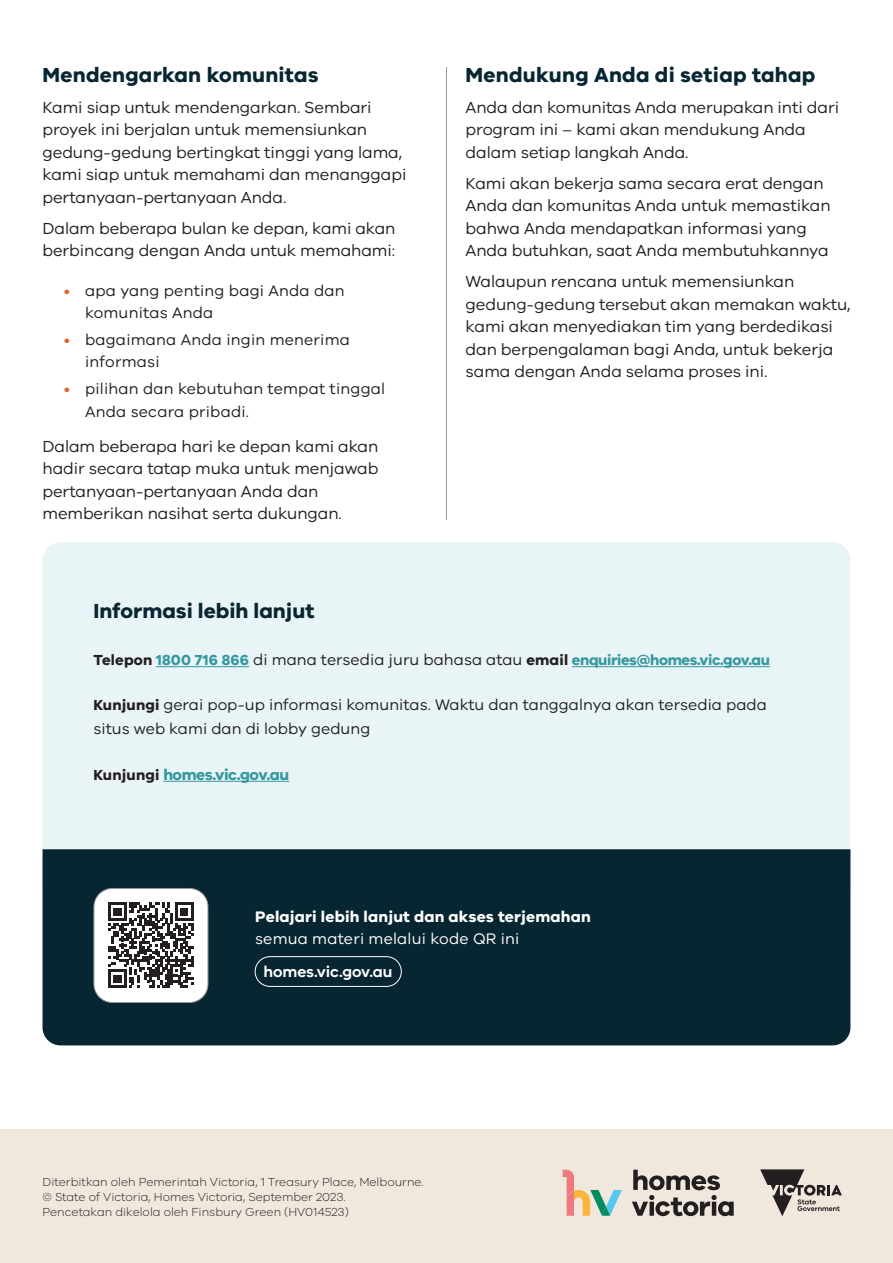
<style>
.page{position:relative;width:893px;height:1263px;background:#fff}
.page>*{position:absolute;margin:0;border:0;box-sizing:border-box;transform-origin:0 0}
.Body{font:700 21px "VIC";letter-spacing:.01em;color:#072631}
.Sub_header{font:700 21px "VIC";color:#072631}
.Body-2{font:16.5px/22.5px "VIC";letter-spacing:-.005em;color:#231f20}
.Body-3{font:15.75px/22.5px "VIC";letter-spacing:.015em;color:#231f20}
.Body-4{font:700 15.75px/22.5px "VIC";letter-spacing:.01em;color:#fff}
.Body-5{font:700 15.75px "VIC";letter-spacing:-.03em;color:#3598a0}
.Weblink{font:600 15.75px "VIC";letter-spacing:-.01em;color:#fff}
.Body-6{font:700 15px "VIC";letter-spacing:-.03em;color:#3598a0}
.HV_body_text{font:300 12px/15px "VIC";color:#231f20}
.s1{color:#de6326}
.s2{color:#231f20}
.s3{font-weight:400;font-size:15.75px;color:#231f20}
.s4{font-weight:700;font-size:15px}
.s5{font-size:15px;color:#231f20}
.s6{font-weight:400}
</style>
<div class="page">
<div style="left:0;top:1130px;width:893px;height:133px;background:#f0e7dd"></div>
<svg style="left:760px;top:1169px;width:82px;height:47px"></svg>
<svg style="left:632px;top:1170px;width:102px;height:46px"></svg>
<svg style="left:563px;top:1170px;width:59px;height:46px"></svg>
<hr style="left:446px;top:67px;width:1px;height:453px;background:#939598">
<div style="left:43px;top:542px;width:807px;height:362px;background:#e9f4f6;border-radius:18px"></div>
<hr style="left:156px;top:666px;width:93px;height:1px;background:#3598a0">
<hr style="left:572px;top:666px;width:198px;height:1px;background:#3598a0">
<hr style="left:163px;top:781px;width:126px;height:1px;background:#3598a0">
<div style="left:43px;top:849px;width:807px;height:196px;background:#072631"></div>
<div style="left:94px;top:888px;width:114px;height:114px;background:#fff;border-radius:18px"></div>
<svg style="left:108px;top:903px;width:85px;height:84px"></svg>
<div style="left:94px;top:888px;width:114px;height:115px;border:1px solid #939598;border-radius:18px"></div>
<div style="left:255px;top:956px;width:147px;height:31px;border:1px solid #fff;border-radius:15px"></div>
<p class="Body" style="left:43px;top:62px;width:278px">Mendengarkan komunitas</p>
<p class="Body-2" style="left:43px;top:95px;width:365px">Kami siap untuk mendengarkan. Sembari proyek ini berjalan untuk memensiunkan gedung-gedung bertingkat tinggi yang lama, kami siap untuk memahami dan menanggapi pertanyaan-pertanyaan Anda.</p>
<p class="Body-2" style="left:43px;top:216px;width:355px">Dalam beberapa bulan ke depan, kami akan berbincang dengan Anda untuk memahami:</p>
<p class="Body-3" style="left:85px;top:279px;width:261px;text-indent:-21px"><span class="s1">•</span> apa yang penting bagi Anda dan komunitas Anda</p>
<p class="Body-3" style="left:85px;top:328px;width:266px;text-indent:-21px"><span class="s1">•</span> bagaimana Anda ingin menerima informasi</p>
<p class="Body-3" style="left:85px;top:377px;width:302px;text-indent:-21px"><span class="s1">•</span> pilihan dan kebutuhan tempat tinggal<br>Anda secara pribadi.</p>
<p class="Body-2" style="left:43px;top:435px;width:337px">Dalam beberapa hari ke depan kami akan hadir secara tatap muka untuk menjawab pertanyaan-pertanyaan Anda dan memberikan nasihat serta dukungan.</p>
<p class="Body" style="left:466px;top:62px;width:351px">Mendukung Anda di setiap tahap</p>
<p class="Body-2" style="left:466px;top:95px;width:375px">Anda dan komunitas Anda merupakan inti dari program ini – kami akan mendukung Anda dalam setiap langkah Anda.</p>
<p class="Body-2" style="left:466px;top:171px;width:367px">Kami akan bekerja sama secara erat dengan Anda dan komunitas Anda untuk memastikan bahwa Anda mendapatkan informasi yang Anda butuhkan, saat Anda membutuhkannya</p>
<p class="Body-2" style="left:466px;top:270px;width:386px">Walaupun rencana untuk memensiunkan gedung-gedung tersebut akan memakan waktu, kami akan menyediakan tim yang berdedikasi dan berpengalaman bagi Anda, untuk bekerja sama dengan Anda selama proses ini.</p>
<p class="Sub_header" style="left:94px;top:598px;width:222px">Informasi lebih lanjut</p>
<p class="Body-6" style="left:94px;top:651px;width:678px"><span class="s2">Telepon</span> 1800 716 866 <span class="s3">di mana tersedia juru bahasa atau</span> <span class="s2">email</span> enquiries@homes.vic.gov.au</p>
<p class="Body-3" style="left:94px;top:693px;width:675px;line-height:24px"><span class="s4">Kunjungi</span> gerai pop-up informasi komunitas. Waktu dan tanggalnya akan tersedia pada situs web kami dan di lobby gedung</p>
<p class="Body-5" style="left:94px;top:765px;width:197px"><span class="s5">Kunjungi</span> homes.vic.gov.au</p>
<p class="Body-4" style="left:255px;top:904px;width:337px">Pelajari lebih lanjut dan akses terjemahan <span class="s6">semua materi melalui kode QR ini</span></p>
<p class="Weblink" style="left:264px;top:962px;width:130px">homes.vic.gov.au</p>
<p class="HV_body_text" style="left:43px;top:1174px;width:383px">Diterbitkan oleh Pemerintah Victoria, 1 Treasury Place, Melbourne. © State of Victoria, Homes Victoria, September 2023.<br>Pencetakan dikelola oleh Finsbury Green (HV014523)</p>
</div>
